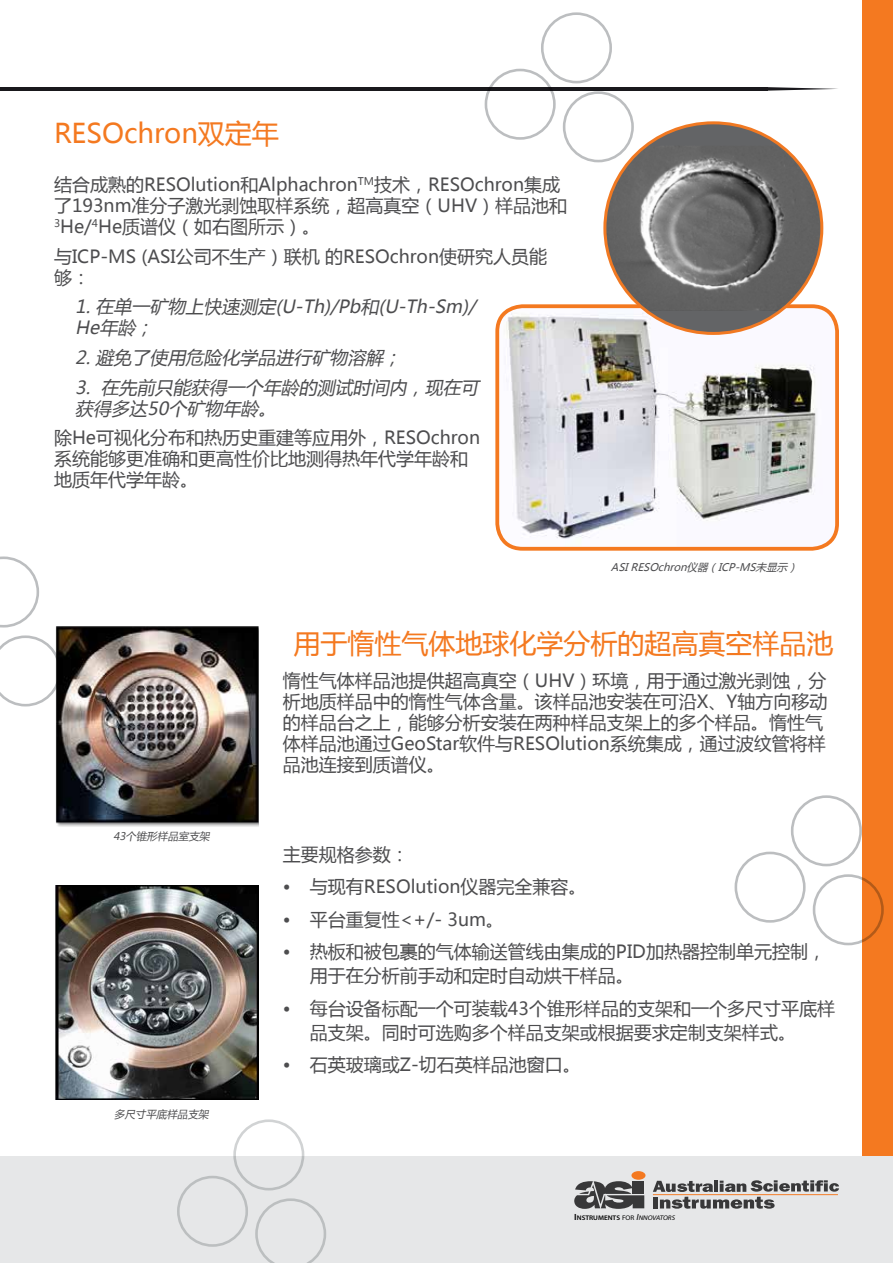
<style>
.page{position:relative;width:893px;height:1263px;background:#fff}
.page>*{position:absolute;margin:0;border:0;box-sizing:border-box;transform-origin:0 0}
.t1{font:27px "Microsoft Ya Hei";color:#f47920}
.t2{font:18px/21px "Microsoft Ya Hei";color:#4d4d4f}
.t3{font:italic 18px/21px "Microsoft Ya Hei";color:#4d4d4f}
.t4{font:italic 10.5px "Microsoft Ya Hei";color:#4d4d4f}
.t5{font:600 6.75px "Myriad Pro";color:#000;scale:1.07 1}
.s1{font-size:9px}
.s2{font-weight:400}
.s3{font-weight:400;font-style:italic;font-size:9px}
.s4{font-weight:400;font-style:italic}
</style>
<div class="page">
<div style="left:862px;top:0;width:31px;height:1263px;background:#f47920"></div>
<hr style="left:0;top:87px;width:768px;height:4px;background:#19181c">
<svg style="left:768px;top:87px;width:70px;height:4px"></svg>
<div style="left:734px;top:852px;width:72px;height:71px;border:3px solid #bcbec0;border-radius:50%"></div>
<div style="left:791px;top:795px;width:71px;height:71px;border:3px solid #bcbec0;border-radius:50%"></div>
<div style="left:813px;top:874px;width:71px;height:71px;border:3px solid #bcbec0;border-radius:50%"></div>
<img style="left:500px;top:309px;width:334px;height:237px">
<div style="left:495px;top:304px;width:344px;height:247px;border:4px solid #f47920;border-radius:25px"></div>
<img style="left:55px;top:885px;width:204px;height:214px">
<div style="left:485px;top:69px;width:71px;height:71px;border:3px solid #bcbec0;border-radius:50%"></div>
<div style="left:541px;top:12px;width:71px;height:71px;border:3px solid #bcbec0;border-radius:50%"></div>
<div style="left:563px;top:91px;width:71px;height:71px;border:3px solid #bcbec0;border-radius:50%"></div>
<svg style="left:0;top:556px;width:39px;height:71px"></svg>
<svg style="left:0;top:635px;width:54px;height:71px"></svg>
<div style="left:605px;top:123px;width:217px;height:210px;background:#636466;border-radius:50%"></div>
<img style="left:605px;top:146px;width:217px;height:165px">
<div style="left:0;top:1157px;width:893px;height:106px;background:#e6e7e8"></div>
<svg style="left:574px;top:1181px;width:70px;height:28px"></svg>
<div style="left:631px;top:1171px;width:14px;height:9px;background:#f47920;border-radius:50%"></div>
<svg style="left:653px;top:1180px;width:186px;height:29px"></svg>
<hr style="left:653px;top:1194px;width:185px;height:1px;background:#f47920">
<div style="left:177px;top:1176px;width:71px;height:71px;border:3px solid #d1d3d4;border-radius:50%"></div>
<div style="left:233px;top:1119px;width:71px;height:71px;border:3px solid #d1d3d4;border-radius:50%"></div>
<svg style="left:255px;top:1198px;width:71px;height:65px"></svg>
<img style="left:54px;top:626px;width:205px;height:201px">
<h1 class="t1" style="left:54px;top:115px;width:226px">RESOchron双定年</h1>
<p class="t2" style="left:54px;top:174px;width:515px">结合成熟的RESOlution和Alphachron<sup>TM</sup>技术，RESOchron集成了193nm准分子激光剥蚀取样系统，超高真空（UHV）样品池和<br><sup>3</sup>He/<sup>4</sup>He质谱仪（如右图所示）。</p>
<p class="t2" style="left:54px;top:245px;width:495px">与ICP-MS (ASI公司不生产）联机 的RESOchron使研究人员能够：</p>
<p class="t3" style="left:75px;top:296px;width:406px">1.在单一矿物上快速测定(U-Th)/Pb和(U-Th-Sm)/<br>He年龄；</p>
<p class="t3" style="left:75px;top:346px;width:332px">2.避免了使用危险化学品进行矿物溶解；</p>
<p class="t3" style="left:75px;top:376px;width:410px">3. 在先前只能获得一个年龄的测试时间内，现在可获得多达50个矿物年龄。</p>
<p class="t2" style="left:54px;top:426px;width:428px">除He可视化分布和热历史重建等应用外，RESOchron系统能够更准确和更高性价比地测得热年代学年龄和地质年代学年龄。</p>
<p class="t4" style="left:611px;top:560px;width:192px">ASIRESOchron仪器（ICP-MS未显示）</p>
<h1 class="t1" style="left:293px;top:625px;width:542px">用于惰性气体地球化学分析的超高真空样品池</h1>
<p class="t4" style="left:113px;top:829px;width:100px">43个锥形样品室支架</p>
<p class="t4" style="left:114px;top:1107px;width:98px">多尺寸平底样品支架</p>
<p class="t2" style="left:283px;top:670px;width:546px">惰性气体样品池提供超高真空（UHV）环境，用于通过激光剥蚀，分析地质样品中的惰性气体含量。该样品池安装在可沿X、Y轴方向移动的样品台之上，能够分析安装在两种样品支架上的多个样品。惰性气体样品池通过GeoStar软件与RESOlution系统集成，通过波纹管将样品池连接到质谱仪。</p>
<p class="t2" style="left:283px;top:843px;width:127px">主要规格参数：</p>
<p class="t2" style="left:283px;top:875px;width:305px">• 与现有RESOlution仪器完全兼容。</p>
<p class="t2" style="left:283px;top:908px;width:223px">• 平台重复性&lt;+/- 3um。</p>
<p class="t2" style="left:310px;top:939px;width:518px;line-height:24px;text-indent:-27px">• 热板和被包裹的气体输送管线由集成的PID加热器控制单元控制，用于在分析前手动和定时自动烘干样品。</p>
<p class="t2" style="left:310px;top:995px;width:527px;line-height:24px;text-indent:-27px">• 每台设备标配一个可装载43个锥形样品的支架和一个多尺寸平底样品支架。同时可选购多个样品支架或根据要求定制支架样式。</p>
<p class="t2" style="left:283px;top:1053px;width:299px">• 石英玻璃或Z-切石英样品池窗口。</p>
<p class="t5" style="left:574px;top:1213px;width:96px"><span class="s1">I</span>NSTRUMENTS <span class="s2">FOR</span> <span class="s3">I</span><span class="s4">NNOVATORS</span></p>
</div>
